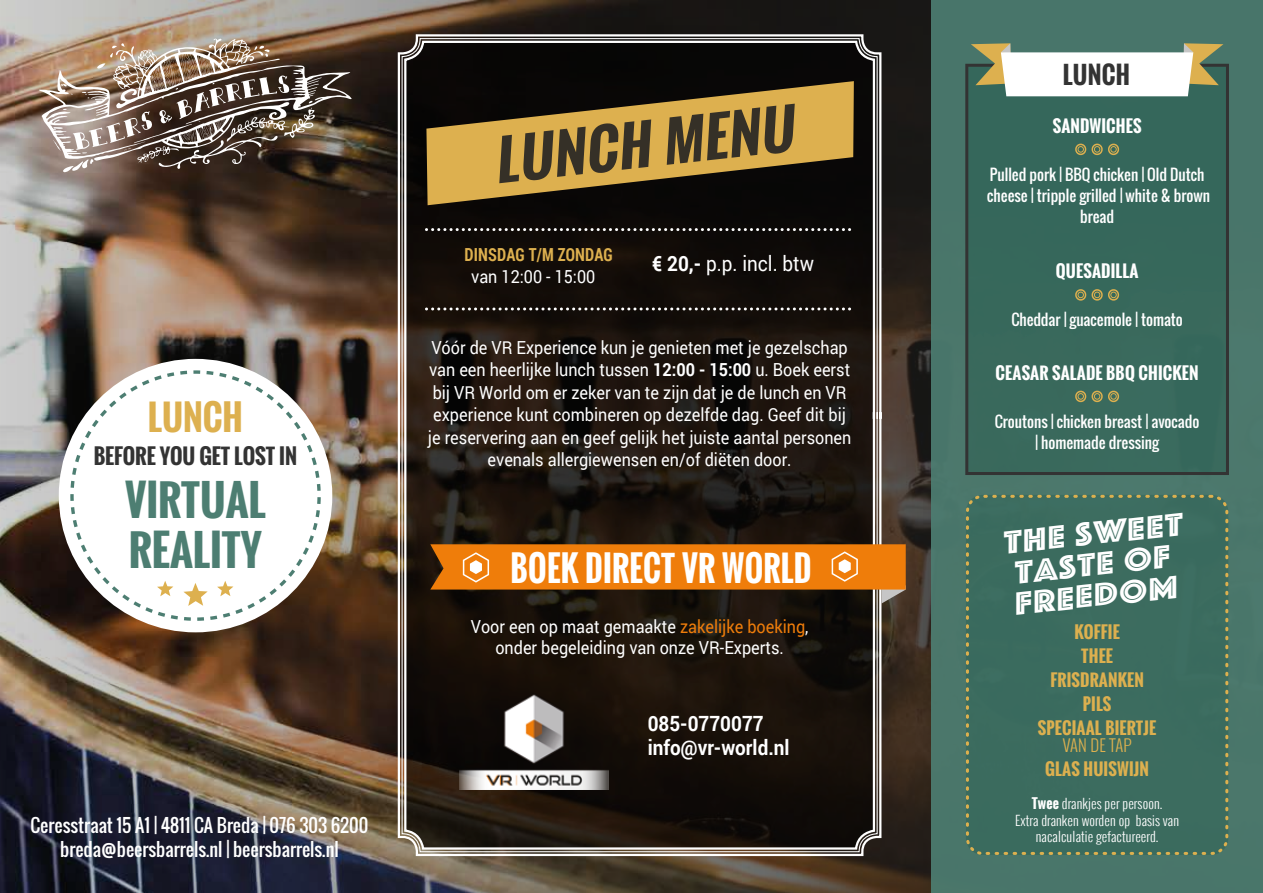
<style>
.page{position:relative;width:1263px;height:893px;background:#fff}
.page>*{position:absolute;margin:0;border:0;box-sizing:border-box;transform-origin:0 0}
.t1{font:italic 700 53.25px "Oswald";color:#353027;scale:1.04 1}
.t2{font:700 42px/50.4px "Oswald";color:#4d7e72}
.t3{font:700 34.5px "Oswald";letter-spacing:.01em;color:#fff;scale:.9 1}
.t4{font:700 34.5px "Oswald";color:#ddb04f}
.t5{font:33.3px/30.9px "Phosphate Inline";color:#fff;scale:1.13 1}
.t6{font:700 24px "Oswald";letter-spacing:.01em;color:#333}
.t7{font:700 21px/24px "Roboto";color:#fff;scale:.9 1}
.t8{font:700 21px "Oswald";letter-spacing:-.005em;color:#333}
.t9{font:21px "Roboto";color:#fff;scale:.9 1}
.t10{font:18px/22.5px "Roboto";color:#fff;text-align:center;scale:.9 1}
.t11{font:18px/24px "Oswald";color:#fff;text-align:center}
.t12{font:700 18px "Roboto Condensed";letter-spacing:.01em;color:#ddb04f;scale:.9 1}
.t13{font:700 16.5px/24px "Oswald";letter-spacing:.01em;color:#ddb04f;text-align:center}
.t14{font:700 16.5px "Oswald";letter-spacing:.01em;color:#fff}
.t15{font:300 16.5px "Oswald";letter-spacing:.01em;color:#ddb04f}
.t16{font:15px/21px "Oswald";color:#fff;text-align:center}
.t17{font:300 13.5px/16.2px "Oswald";letter-spacing:.01em;color:#fff;text-align:center}
.s1{font-weight:700}
.s2{color:#ef7d0a}
</style>
<div class="page">
<img style="left:0;top:0;width:931px;height:893px">
<img style="left:39px;top:39px;width:313px;height:133px">
<svg style="left:397px;top:33px;width:486px;height:824px"></svg>
<svg style="left:405px;top:42px;width:469px;height:806px;background:#19120d"></svg>
<svg style="left:426px;top:307px;width:427px;height:3px"></svg>
<svg style="left:426px;top:228px;width:427px;height:3px"></svg>
<div style="left:59px;top:359px;width:273px;height:273px;background:#fff;border-radius:50%"></div>
<svg style="left:70px;top:370px;width:251px;height:251px"></svg>
<svg style="left:183px;top:583px;width:25px;height:23px"></svg>
<svg style="left:217px;top:581px;width:16px;height:15px"></svg>
<svg style="left:157px;top:581px;width:16px;height:15px"></svg>
<svg style="left:430px;top:544px;width:476px;height:60px;background:#b86510"></svg>
<img style="left:459px;top:694px;width:150px;height:96px">
<svg style="left:426px;top:81px;width:428px;height:124px;background:#8a6e32"></svg>
<div style="left:931px;top:0;width:332px;height:893px;background:#49766a"></div>
<div style="left:966px;top:495px;width:262px;height:360px;background:#3c6c5f"></div>
<div style="left:965px;top:64px;width:264px;height:411px;background:#36685b"></div>
<svg style="left:971px;top:43px;width:252px;height:53px;background:#c8cec0"></svg>
<svg style="left:1075px;top:144px;width:44px;height:11px"></svg>
<svg style="left:1075px;top:289px;width:44px;height:12px"></svg>
<svg style="left:1075px;top:391px;width:44px;height:11px"></svg>
<h3 class="t4" style="left:148px;top:391px;width:96px">LUNCH</h3>
<p class="t8" style="left:94px;top:440px;width:205px">BEFORE YOU GET LOST IN</p>
<h2 class="t2" style="left:125px;top:475px;width:142px">VIRTUAL<br>REALITY</h2>
<p class="t11" style="left:31px;top:813px;width:339px">Ceresstraat 15 A1 | 4811 CA Breda | 076 303 6200 breda@beersbarrels.nl | beersbarrels.nl</p>
<h1 class="t1" style="left:490px;top:121px;width:290px;rotate:-6deg">LUNCH MENU</h1>
<p class="t12" style="left:464px;top:242px;width:166px">DINSDAG T/M ZONDAG</p>
<p class="t10" style="left:471px;top:265px;width:139px">van 12:00 - 15:00</p>
<p class="t9" style="left:652px;top:249px;width:181px"><span class="s1">€ 20,-</span> p.p. incl. btw</p>
<p class="t10" style="left:428px;top:336px;width:472px">Vóór de VR Experience kun je genieten met je gezelschap van een heerlijke lunch tussen <span class="s1">12:00 - 15:00</span> u. Boek eerst bij VR World om er zeker van te zijn dat je de lunch en VR experience kunt combineren op dezelfde dag. Geef dit bij je reservering aan en geef gelijk het juiste aantal personen evenals allergiewensen en/of diëten door.</p>
<h3 class="t3" style="left:511px;top:542px;width:336px">BOEK DIRECT VR WORLD</h3>
<p class="t10" style="left:471px;top:616px;width:377px;line-height:21px">Voor een op maat gemaakte <span class="s2">zakelijke boeking</span>, onder begeleiding van onze VR-Experts.</p>
<p class="t7" style="left:648px;top:711px;width:159px">085-0770077 info@vr-world.nl</p>
<h3 class="t6" style="left:1063px;top:57px;width:69px">LUNCH</h3>
<p class="t14" style="left:1053px;top:113px;width:90px">SANDWICHES</p>
<p class="t16" style="left:987px;top:164px;width:224px">Pulled pork | BBQ chicken | Old Dutch cheese | tripple grilled | white &amp; brown bread</p>
<p class="t14" style="left:1056px;top:259px;width:84px">QUESADILLA</p>
<p class="t16" style="left:1011px;top:309px;width:173px">Cheddar | guacemole | tomato</p>
<p class="t14" style="left:996px;top:360px;width:204px">CEASAR SALADE BBQ CHICKEN</p>
<p class="t16" style="left:995px;top:411px;width:206px">Croutons | chicken breast | avocado | homemade dressing</p>
<h3 class="t5" style="left:1001px;top:526px;width:160px;rotate:-6deg">The Sweet taste of freedom</h3>
<p class="t13" style="left:1038px;top:620px;width:120px">KOFFIE<br>THEE<br>FRISDRANKEN<br>PILS<br>SPECIAAL BIERTJE</p>
<p class="t15" style="left:1063px;top:733px;width:70px">VAN DE TAP</p>
<p class="t13" style="left:1045px;top:757px;width:105px">GLAS HUISWIJN</p>
<p class="t17" style="left:1015px;top:796px;width:165px"><span class="s1">Twee</span> drankjes per persoon.<br>Extra dranken worden op basis van nacalculatie gefactureerd.</p>
</div>
